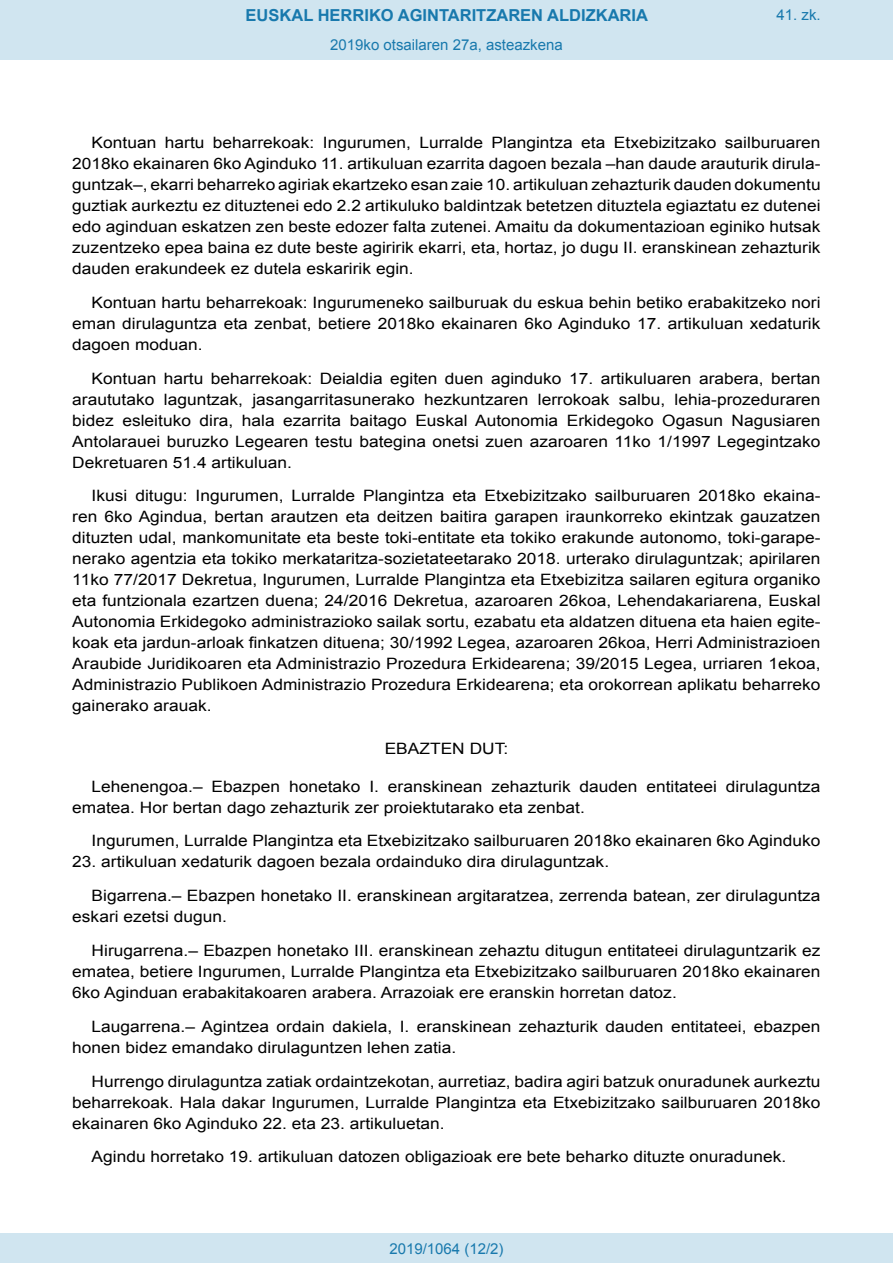
<style>
.page{position:relative;width:893px;height:1263px;background:#fff}
.page>*{position:absolute;margin:0;border:0;box-sizing:border-box;transform-origin:0 0}
.t1{font:700 16.5px "Arial";color:#1879ad}
.BOPVDetalle{font:15.6px/21px "Arial";color:#000;text-align:justify;scale:1.11 1}
.BOPVClave{font:15.6px "Arial";color:#000;scale:1.11 1}
.Paginacion_Centro{font:15px "Arial";color:#1879ad}
</style>
<div class="page">
<div style="left:0;top:0;width:893px;height:60px;background:#d0e5f0"></div>
<div style="left:0;top:1233px;width:893px;height:30px;background:#d0e5f0"></div>
<p class="t1" style="left:246px;top:4px;width:404px">EUSKAL HERRIKO AGINTARITZAREN ALDIZKARIA</p>
<p class="Paginacion_Centro" style="left:330px;top:35px;width:234px">2019ko otsailaren 27a, asteazkena</p>
<p class="Paginacion_Centro" style="left:776px;top:5px;width:46px">41. zk.</p>
<p class="BOPVDetalle" style="left:72px;top:132px;width:676px;text-indent:19px">Kontuan hartu beharrekoak: Ingurumen, Lurralde Plangintza eta Etxebizitzako sailburuaren 2018ko ekainaren 6ko Aginduko 11. artikuluan ezarrita dagoen bezala –han daude arauturik dirula&shy;guntzak–, ekarri beharreko agiriak ekartzeko esan zaie 10. artikuluan zehazturik dauden dokumentu guztiak aurkeztu ez dituztenei edo 2.2 artikuluko baldintzak betetzen dituztela egiaztatu ez dutenei edo aginduan eskatzen zen beste edozer falta zutenei. Amaitu da dokumentazioan eginiko hutsak zuzentzeko epea baina ez dute beste agiririk ekarri, eta, hortaz, jo dugu II. eranskinean zehazturik dauden erakundeek ez dutela eskaririk egin.</p>
<p class="BOPVDetalle" style="left:72px;top:292px;width:676px;text-indent:19px">Kontuan hartu beharrekoak: Ingurumeneko sailburuak du eskua behin betiko erabakitzeko nori eman dirulaguntza eta zenbat, betiere 2018ko ekainaren 6ko Aginduko 17. artikuluan xedaturik dagoen moduan.</p>
<p class="BOPVDetalle" style="left:72px;top:368px;width:676px;text-indent:19px">Kontuan hartu beharrekoak: Deialdia egiten duen aginduko 17. artikuluaren arabera, bertan araututako laguntzak, jasangarritasunerako hezkuntzaren lerrokoak salbu, lehia-prozeduraren bidez esleituko dira, hala ezarrita baitago Euskal Autonomia Erkidegoko Ogasun Nagusiaren Antolarauei buruzko Legearen testu bategina onetsi zuen azaroaren 11ko 1/1997 Legegintzako Dekretuaren 51.4 artikuluan.</p>
<p class="BOPVDetalle" style="left:72px;top:486px;width:676px;text-indent:19px">Ikusi ditugu: Ingurumen, Lurralde Plangintza eta Etxebizitzako sailburuaren 2018ko ekaina&shy;ren 6ko Agindua, bertan arautzen eta deitzen baitira garapen iraunkorreko ekintzak gauzatzen dituzten udal, mankomunitate eta beste toki-entitate eta tokiko erakunde autonomo, toki-garape&shy;nerako agentzia eta tokiko merkataritza-sozietateetarako 2018. urterako dirulaguntzak; apirilaren 11ko 77/2017 Dekretua, Ingurumen, Lurralde Plangintza eta Etxebizitza sailaren egitura organiko eta funtzionala ezartzen duena; 24/2016 Dekretua, azaroaren 26koa, Lehendakariarena, Euskal Autonomia Erkidegoko administrazioko sailak sortu, ezabatu eta aldatzen dituena eta haien egite&shy;koak eta jardun-arloak finkatzen dituena; 30/1992 Legea, azaroaren 26koa, Herri Administrazioen Araubide Juridikoaren eta Administrazio Prozedura Erkidearena; 39/2015 Legea, urriaren 1ekoa, Administrazio Publikoen Administrazio Prozedura Erkidearena; eta orokorrean aplikatu beharreko gainerako arauak.</p>
<p class="BOPVClave" style="left:385px;top:738px;width:113px">EBAZTEN DUT:</p>
<p class="BOPVDetalle" style="left:72px;top:776px;width:676px;text-indent:19px">Lehenengoa.– Ebazpen honetako I. eranskinean zehazturik dauden entitateei dirulaguntza ematea. Hor bertan dago zehazturik zer proiektutarako eta zenbat.</p>
<p class="BOPVDetalle" style="left:92px;top:831px;width:658px">Ingurumen, Lurralde Plangintza eta Etxebizitzako sailburuaren 2018ko ekainaren 6ko Aginduko</p>
<p class="BOPVDetalle" style="left:72px;top:852px;width:485px">23. artikuluan xedaturik dagoen bezala ordainduko dira dirulaguntzak.</p>
<p class="BOPVDetalle" style="left:72px;top:885px;width:676px;text-indent:19px">Bigarrena.– Ebazpen honetako II. eranskinean argitaratzea, zerrenda batean, zer dirulaguntza eskari ezetsi dugun.</p>
<p class="BOPVDetalle" style="left:72px;top:940px;width:676px;text-indent:19px">Hirugarrena.– Ebazpen honetako III. eranskinean zehaztu ditugun entitateei dirulaguntzarik ez ematea, betiere Ingurumen, Lurralde Plangintza eta Etxebizitzako sailburuaren 2018ko ekainaren 6ko Aginduan erabakitakoaren arabera. Arrazoiak ere eranskin horretan datoz.</p>
<p class="BOPVDetalle" style="left:72px;top:1016px;width:676px;text-indent:19px">Laugarrena.– Agintzea ordain dakiela, I. eranskinean zehazturik dauden entitateei, ebazpen honen bidez emandako dirulaguntzen lehen zatia.</p>
<p class="BOPVDetalle" style="left:72px;top:1071px;width:676px;text-indent:19px">Hurrengo dirulaguntza zatiak ordaintzekotan, aurretiaz, badira agiri batzuk onuradunek aurkeztu beharrekoak. Hala dakar Ingurumen, Lurralde Plangintza eta Etxebizitzako sailburuaren 2018ko ekainaren 6ko Aginduko 22. eta 23. artikuluetan.</p>
<p class="BOPVDetalle" style="left:92px;top:1146px;width:627px">Agindu horretako 19. artikuluan datozen obligazioak ere bete beharko dituzte onuradunek.</p>
<p class="Paginacion_Centro" style="left:389px;top:1238px;width:116px">2019/1064 (12/2)</p>
</div>
